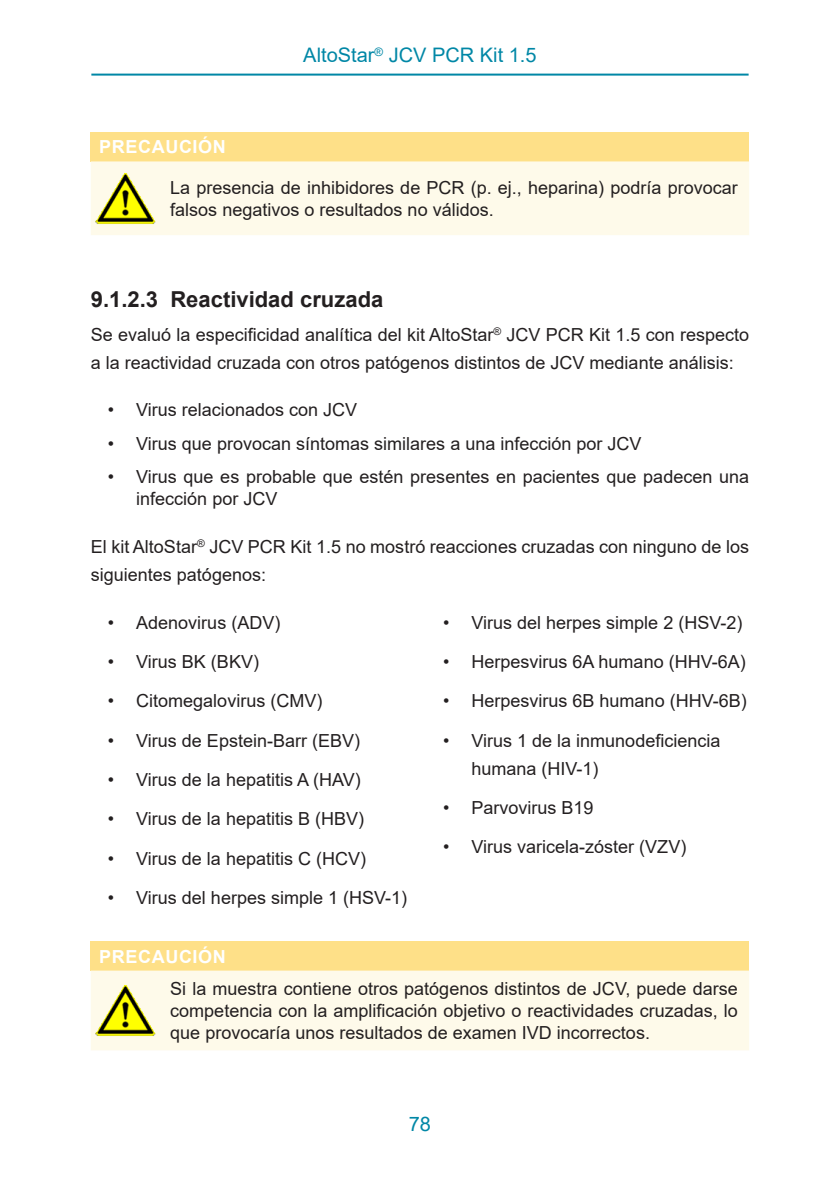
<style>
.page{position:relative;width:840px;height:1191px;background:#fff}
.page>*{position:absolute;margin:0;border:0;box-sizing:border-box;transform-origin:0 0}
.Level_4{font:700 22px "Arial";color:#231f20}
.Seitenkopf{font:20px "Arial";color:#0087a6}
.Note_hazard_conseque{font:18px/22px "Arial";color:#231f20}
.Mengentext{font:18px/28px "Arial";color:#231f20}
.Note_Titel{font:700 18px "Arial";letter-spacing:.035em;color:#fff}
</style>
<div class="page">
<hr style="left:91px;top:74px;width:657px;height:2px;background:#0087a6">
<div style="left:91px;top:132px;width:657px;height:29px;background:#fee088"></div>
<div style="left:91px;top:161px;width:657px;height:74px;background:#fefaea"></div>
<img style="left:94px;top:167px;width:62px;height:62px">
<div style="left:91px;top:941px;width:657px;height:29px;background:#fee088"></div>
<div style="left:91px;top:970px;width:657px;height:80px;background:#fefaea"></div>
<img style="left:94px;top:979px;width:62px;height:62px">
<p class="Seitenkopf" style="left:303px;top:41px;width:235px">AltoStar<sup>®</sup> JCV PCR Kit 1.5</p>
<p class="Note_Titel" style="left:99px;top:134px;width:128px">PRECAUCIÓN</p>
<p class="Note_hazard_conseque" style="left:170px;top:176px;width:568px">La presencia de inhibidores de PCR (p. ej., heparina) podría provocar falsos negativos o resultados no válidos.</p>
<p class="Level_4" style="left:91px;top:284px;width:294px">9.1.2.3 Reactividad cruzada</p>
<p class="Mengentext" style="left:91px;top:320px;width:659px">Se evaluó la especificidad analítica del kit AltoStar<sup>®</sup> JCV PCR Kit 1.5 con respecto a la reactividad cruzada con otros patógenos distintos de JCV mediante análisis:</p>
<p class="Note_hazard_conseque" style="left:108px;top:399px;width:251px">• Virus relacionados con JCV</p>
<p class="Note_hazard_conseque" style="left:108px;top:432px;width:535px">• Virus que provocan síntomas similares a una infección por JCV</p>
<p class="Note_hazard_conseque" style="left:136px;top:465px;width:614px;text-indent:-28px">• Virus que es probable que estén presentes en pacientes que padecen una infección por JCV</p>
<p class="Mengentext" style="left:91px;top:532px;width:659px">El kit AltoStar<sup>®</sup> JCV PCR Kit 1.5 no mostró reacciones cruzadas con ninguno de los siguientes patógenos:</p>
<p class="Note_hazard_conseque" style="left:108px;top:611px;width:174px">• Adenovirus (ADV)</p>
<p class="Note_hazard_conseque" style="left:108px;top:650px;width:153px">• Virus BK (BKV)</p>
<p class="Note_hazard_conseque" style="left:108px;top:690px;width:216px">• Citomegalovirus (CMV)</p>
<p class="Note_hazard_conseque" style="left:108px;top:729px;width:254px">• Virus de Epstein-Barr (EBV)</p>
<p class="Note_hazard_conseque" style="left:108px;top:768px;width:254px">• Virus de la hepatitis A (HAV)</p>
<p class="Note_hazard_conseque" style="left:108px;top:808px;width:258px">• Virus de la hepatitis B (HBV)</p>
<p class="Note_hazard_conseque" style="left:108px;top:847px;width:260px">• Virus de la hepatitis C (HCV)</p>
<p class="Note_hazard_conseque" style="left:108px;top:886px;width:301px">• Virus del herpes simple 1 (HSV-1)</p>
<p class="Note_hazard_conseque" style="left:443px;top:611px;width:301px">• Virus del herpes simple 2 (HSV-2)</p>
<p class="Note_hazard_conseque" style="left:443px;top:650px;width:304px">• Herpesvirus 6A humano (HHV-6A)</p>
<p class="Note_hazard_conseque" style="left:443px;top:690px;width:305px">• Herpesvirus 6B humano (HHV-6B)</p>
<p class="Note_hazard_conseque" style="left:471px;top:726px;width:250px;line-height:28px;text-indent:-28px">• Virus 1 de la inmunodeficiencia humana (HIV-1)</p>
<p class="Note_hazard_conseque" style="left:443px;top:796px;width:152px">• Parvovirus B19</p>
<p class="Note_hazard_conseque" style="left:443px;top:836px;width:245px">• Virus varicela-zóster (VZV)</p>
<p class="Note_Titel" style="left:99px;top:943px;width:128px">PRECAUCIÓN</p>
<p class="Note_hazard_conseque" style="left:170px;top:977px;width:568px;text-align:justify">Si la muestra contiene otros patógenos distintos de JCV, puede darse competencia con la amplificación objetivo o reactividades cruzadas, lo que provocaría unos resultados de examen IVD incorrectos.</p>
<p class="Seitenkopf" style="left:408px;top:1110px;width:24px">78</p>
</div>
